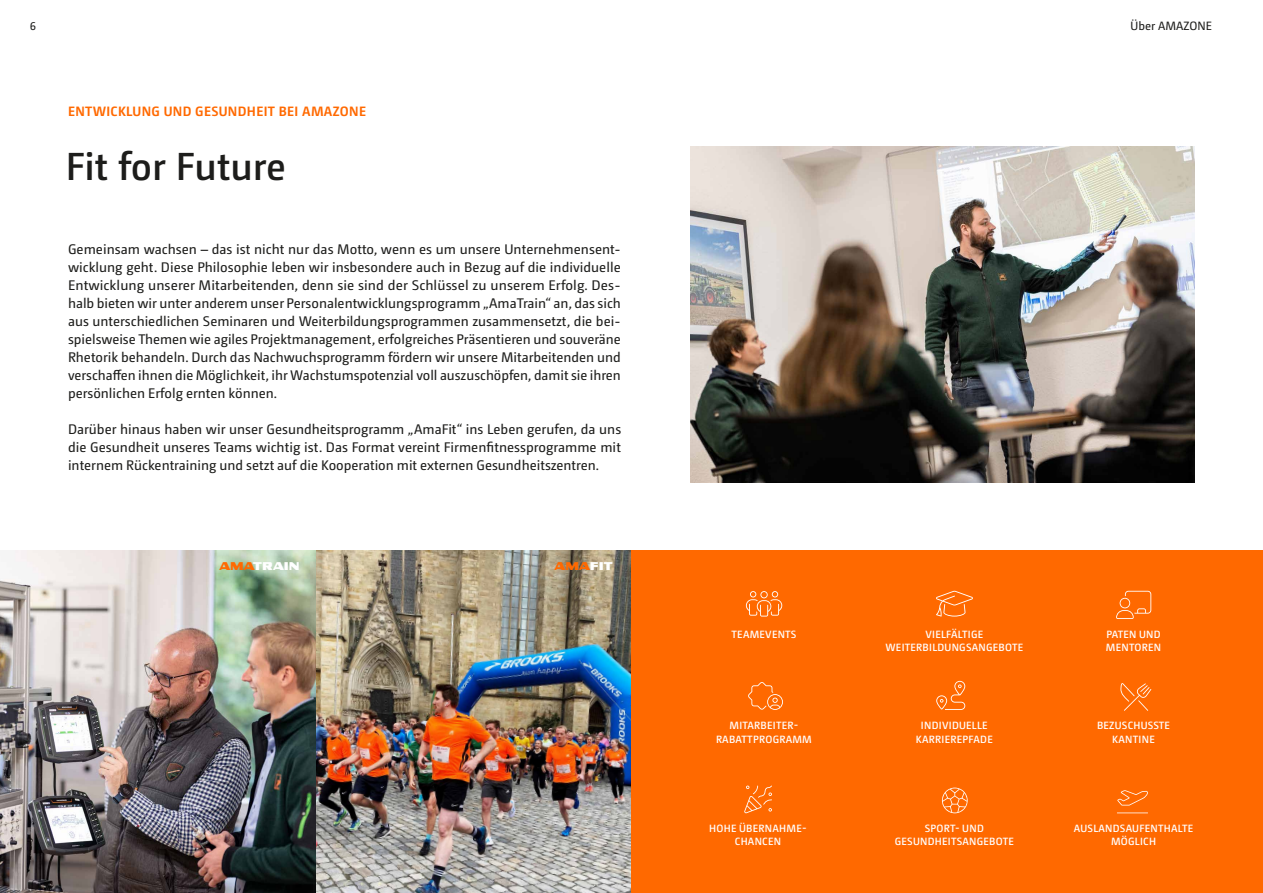
<style>
.page{position:relative;width:1263px;height:893px;background:#fff}
.page>*{position:absolute;margin:0;border:0;box-sizing:border-box;transform-origin:0 0}
.t1{font:600 39px "Camingo Dos Pro";color:#1d1d1b}
.t2{font:13.8px/18px "Camingo Dos Pro";color:#1d1d1b;text-align:justify}
.t3{font:700 13.5px "Camingo Dos Pro";letter-spacing:.025em;color:#ff6900}
.t4{font:12px "Camingo Dos Pro";color:#1d1d1b}
.t5{font:11.25px "Amazone VI Bl";letter-spacing:-.03em;color:#fff}
.t6{font:11.25px "Amazone VI Bl";letter-spacing:-.03em;color:#ff6900}
.t7{font:600 10.5px/13.5px "Camingo Dos Pro";letter-spacing:.025em;color:#fff;text-align:center}
.s1{color:#ff6900}
.s2{color:#fff}
</style>
<div class="page">
<img style="left:0;top:550px;width:631px;height:343px">
<div style="left:631px;top:550px;width:632px;height:343px;background:#ff6900"></div>
<svg style="left:744px;top:785px;width:28px;height:29px"></svg>
<svg style="left:1116px;top:591px;width:35px;height:28px"></svg>
<svg style="left:1120px;top:683px;width:31px;height:28px"></svg>
<svg style="left:746px;top:591px;width:36px;height:26px"></svg>
<svg style="left:748px;top:682px;width:35px;height:28px"></svg>
<svg style="left:936px;top:591px;width:37px;height:26px"></svg>
<svg style="left:936px;top:681px;width:29px;height:29px"></svg>
<svg style="left:942px;top:788px;width:26px;height:25px"></svg>
<svg style="left:1117px;top:790px;width:31px;height:23px"></svg>
<img style="left:691px;top:147px;width:504px;height:336px">
<p class="t4" style="left:30px;top:19px;width:8px">6</p>
<p class="t4" style="left:1130px;top:19px;width:83px">Über AMAZONE</p>
<p class="t3" style="left:68px;top:104px;width:299px">ENTWICKLUNG UND GESUNDHEIT BEI AMAZONE</p>
<h1 class="t1" style="left:66px;top:143px;width:222px">Fit for Future</h1>
<p class="t2" style="left:68px;top:241px;width:554px">Gemeinsam wachsen – das ist nicht nur das Motto, wenn es um unsere Unternehmensent&shy;wicklung geht. Diese Philosophie leben wir insbesondere auch in Bezug auf die individuelle Entwicklung unserer Mitarbeitenden, denn sie sind der Schlüssel zu unserem Erfolg. Des&shy;halb bieten wir unter anderem unser Personalentwicklungsprogramm „AmaTrain“ an, das sich aus unterschiedlichen Seminaren und Weiterbildungsprogrammen zusammensetzt, die bei&shy;spielsweise Themen wie agiles Projektmanagement, erfolgreiches Präsentieren und souveräne Rhetorik behandeln. Durch das Nachwuchsprogramm fördern wir unsere Mitarbeitenden und verschaffen ihnen die Möglichkeit, ihr Wachstumspotenzial voll auszuschöpfen, damit sie ihren persönlichen Erfolg ernten können.</p>
<p class="t2" style="left:68px;top:421px;width:555px">Darüber hinaus haben wir unser Gesundheitsprogramm „AmaFit“ ins Leben gerufen, da uns die Gesundheit unseres Teams wichtig ist. Das Format vereint Firmenfitnessprogramme mit internem Rückentraining und setzt auf die Kooperation mit externen Gesundheitszentren.</p>
<p class="t5" style="left:219px;top:559px;width:82px"><span class="s1">AMA</span>TRAIN</p>
<p class="t6" style="left:554px;top:559px;width:60px">AMA<span class="s2">FIT</span></p>
<p class="t7" style="left:731px;top:627px;width:66px">TEAMEVENTS</p>
<p class="t7" style="left:885px;top:627px;width:139px">VIELFÄLTIGE<br>WEITERBILDUNGSANGEBOTE</p>
<p class="t7" style="left:1106px;top:627px;width:57px;text-align:left">PATEN UND<br>MENTOREN</p>
<p class="t7" style="left:716px;top:719px;width:97px">MITARBEITER-<br>RABATTPROGRAMM</p>
<p class="t7" style="left:916px;top:719px;width:78px">INDIVIDUELLE<br>KARRIEREPFADE</p>
<p class="t7" style="left:1097px;top:719px;width:74px">BEZUSCHUSSTE<br>KANTINE</p>
<p class="t7" style="left:709px;top:821px;width:99px">HOHE ÜBERNAHME-<br>CHANCEN</p>
<p class="t7" style="left:895px;top:821px;width:120px">SPORT- UND<br>GESUNDHEITSANGEBOTE</p>
<p class="t7" style="left:1074px;top:821px;width:121px">AUSLANDSAUFENTHALTE<br>MÖGLICH</p>
</div>
